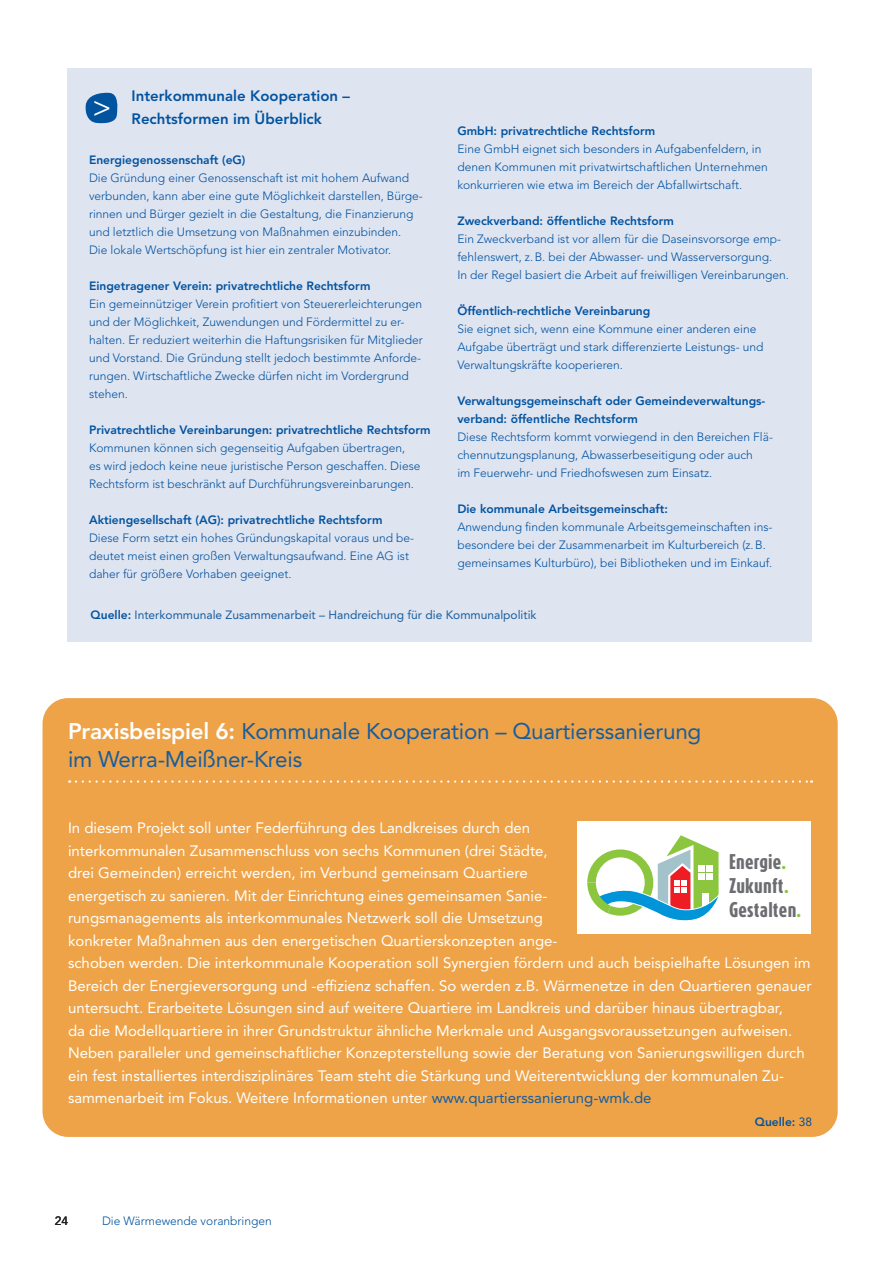
<style>
.page{position:relative;width:893px;height:1263px;background:#fff}
.page>*{position:absolute;margin:0;border:0;box-sizing:border-box;transform-origin:0 0}
.t1{font:28.5px "Avenir LT Std";color:#fff}
.t2{font:22.5px/28.5px "Avenir LT Std";letter-spacing:-.01em;color:#175d9e}
.t3{font:800 17.7px/23.9px "Dax Compact";letter-spacing:.01em;color:#6c6d70}
.t4{font:15px/22.5px "Avenir LT Std";color:#fff}
.t5{font:800 15px/22.5px "Avenir LT Std";color:#0153a0}
.t6{font:300 12px/18px "Avenir LT Std";color:#0153a0}
.t7{font:800 12px/18px "Avenir LT Std";color:#0153a0}
.t8{font:12px "Avenir LT Std";color:#175d9e}
.t9{font:500 12px "Avenir LT Std";color:#231f20}
.s1{font-weight:800;color:#0153a0}
.s2{font-weight:800;color:#fff}
.s3{color:#175d9e}
.s4{font-weight:400}
.s5{color:#8bc63e}
</style>
<div class="page">
<div style="left:68px;top:68px;width:744px;height:574px;background:#dfe4f1"></div>
<svg style="left:85px;top:92px;width:33px;height:32px"></svg>
<div style="left:43px;top:698px;width:795px;height:439px;background:#eea348;border-radius:26px"></div>
<svg style="left:76px;top:780px;width:736px;height:3px"></svg>
<div style="left:578px;top:821px;width:233px;height:113px;background:#fff"></div>
<svg style="left:587px;top:835px;width:132px;height:86px"></svg>
<p class="t5" style="left:132px;top:85px;width:220px">Interkommunale Kooperation –<br>Rechtsformen im Überblick</p>
<p class="t7" style="left:89px;top:151px;width:158px">Energiegenossenschaft (eG)</p>
<p class="t6" style="left:89px;top:169px;width:335px">Die Gründung einer Genossenschaft ist mit hohem Aufwand verbunden, kann aber eine gute Möglichkeit darstellen, Bürge&shy;rinnen und Bürger gezielt in die Gestaltung, die Finanzierung und letztlich die Umsetzung von Maßnahmen einzubinden.<br>Die lokale Wertschöpfung ist hier ein zentraler Motivator.</p>
<p class="t7" style="left:89px;top:277px;width:283px">Eingetragener Verein: privatrechtliche Rechtsform</p>
<p class="t6" style="left:89px;top:295px;width:335px">Ein gemeinnütziger Verein profitiert von Steuererleichterungen und der Möglichkeit, Zuwendungen und Fördermittel zu er&shy;halten. Er reduziert weiterhin die Haftungsrisiken für Mitglieder und Vorstand. Die Gründung stellt jedoch bestimmte Anforde&shy;rungen. Wirtschaftliche Zwecke dürfen nicht im Vordergrund stehen.</p>
<p class="t7" style="left:89px;top:421px;width:343px">Privatrechtliche Vereinbarungen: privatrechtliche Rechtsform</p>
<p class="t6" style="left:89px;top:439px;width:333px">Kommunen können sich gegenseitig Aufgaben übertragen,<br>es wird jedoch keine neue juristische Person geschaffen. Diese<br>Rechtsform ist beschränkt auf Durchführungsvereinbarungen.</p>
<p class="t7" style="left:89px;top:511px;width:295px">Aktiengesellschaft (AG): privatrechtliche Rechtsform</p>
<p class="t6" style="left:89px;top:529px;width:327px">Diese Form setzt ein hohes Gründungskapital voraus und be&shy;deutet meist einen großen Verwaltungsaufwand. Eine AG ist daher für größere Vorhaben geeignet.</p>
<h1 class="t1" style="left:93px;top:91px;width:20px">&gt;</h1>
<p class="t7" style="left:457px;top:122px;width:200px">GmbH: privatrechtliche Rechtsform</p>
<p class="t6" style="left:457px;top:140px;width:312px">Eine GmbH eignet sich besonders in Aufgabenfeldern, in denen Kommunen mit privatwirtschaftlichen Unternehmen konkurrieren wie etwa im Bereich der Abfallwirtschaft.</p>
<p class="t7" style="left:457px;top:212px;width:218px">Zweckverband: öffentliche Rechtsform</p>
<p class="t6" style="left:457px;top:230px;width:333px">Ein Zweckverband ist vor allem für die Daseinsvorsorge emp&shy;fehlenswert, z.B. bei der Abwasser- und Wasserversorgung.<br>In der Regel basiert die Arbeit auf freiwilligen Vereinbarungen.</p>
<p class="t7" style="left:457px;top:302px;width:194px">Öffentlich-rechtliche Vereinbarung</p>
<p class="t6" style="left:457px;top:320px;width:308px">Sie eignet sich, wenn eine Kommune einer anderen eine<br>Aufgabe überträgt und stark differenzierte Leistungs- und<br>Verwaltungskräfte kooperieren.</p>
<p class="t7" style="left:457px;top:392px;width:310px">Verwaltungsgemeinschaft oder Gemeindeverwaltungs&shy;verband: öffentliche Rechtsform</p>
<p class="t6" style="left:457px;top:428px;width:317px">Diese Rechtsform kommt vorwiegend in den Bereichen Flä&shy;chennutzungsplanung, Abwasserbeseitigung oder auch<br>im Feuerwehr- und Friedhofswesen zum Einsatz.</p>
<p class="t7" style="left:457px;top:500px;width:212px">Die kommunale Arbeitsgemeinschaft:</p>
<p class="t6" style="left:457px;top:518px;width:317px">Anwendung finden kommunale Arbeitsgemeinschaften ins&shy;besondere bei der Zusammenarbeit im Kulturbereich (z.B. gemeinsames Kulturbüro), bei Bibliotheken und im Einkauf.</p>
<p class="t8" style="left:91px;top:608px;width:447px"><span class="s1">Quelle:</span> Interkommunale Zusammenarbeit – Handreichung für die Kommunalpolitik</p>
<h2 class="t2" style="left:68px;top:717px;width:635px"><span class="s2">Praxisbeispiel 6:</span> Kommunale Kooperation – Quartierssanierung im Werra-Meißner-Kreis</h2>
<p class="t4" style="left:68px;top:817px;width:745px">In diesem Projekt soll unter Federführung des Landkreises durch den<br>interkommunalen Zusammenschluss von sechs Kommunen (drei Städte,<br>drei Gemeinden) erreicht werden, im Verbund gemeinsam Quartiere<br>energetisch zu sanieren. Mit der Einrichtung eines gemeinsamen Sanie-<br>rungsmanagements als interkommunales Netzwerk soll die Umsetzung<br>konkreter Maßnahmen aus den energetischen Quartierskonzepten ange-<br>schoben werden. Die interkommunale Kooperation soll Synergien fördern und auch beispielhafte Lösungen im Bereich der Energieversorgung und -effizienz schaffen. So werden z.B. Wärmenetze in den Quartieren genauer untersucht. Erarbeitete Lösungen sind auf weitere Quartiere im Landkreis und darüber hinaus übertragbar,<br>da die Modellquartiere in ihrer Grundstruktur ähnliche Merkmale und Ausgangsvoraussetzungen aufweisen.<br>Neben paralleler und gemeinschaftlicher Konzepterstellung sowie der Beratung von Sanierungswilligen durch ein fest installiertes interdisziplinäres Team steht die Stärkung und Weiterentwicklung der kommunalen Zu&shy;sammenarbeit im Fokus. Weitere Informationen unter <span class="s3">www.quartierssanierung-wmk.de</span></p>
<p class="t7" style="left:755px;top:1112px;width:59px">Quelle: <span class="s4">38</span></p>
<h3 class="t3" style="left:729px;top:850px;width:73px">Energie<span class="s5">.<br></span>Zukunft<span class="s5">.<br></span>Gestalten<span class="s5">.</span></h3>
<p class="t9" style="left:55px;top:1214px;width:15px">24</p>
<p class="t6" style="left:102px;top:1212px;width:171px">Die Wärmewende voranbringen</p>
</div>
